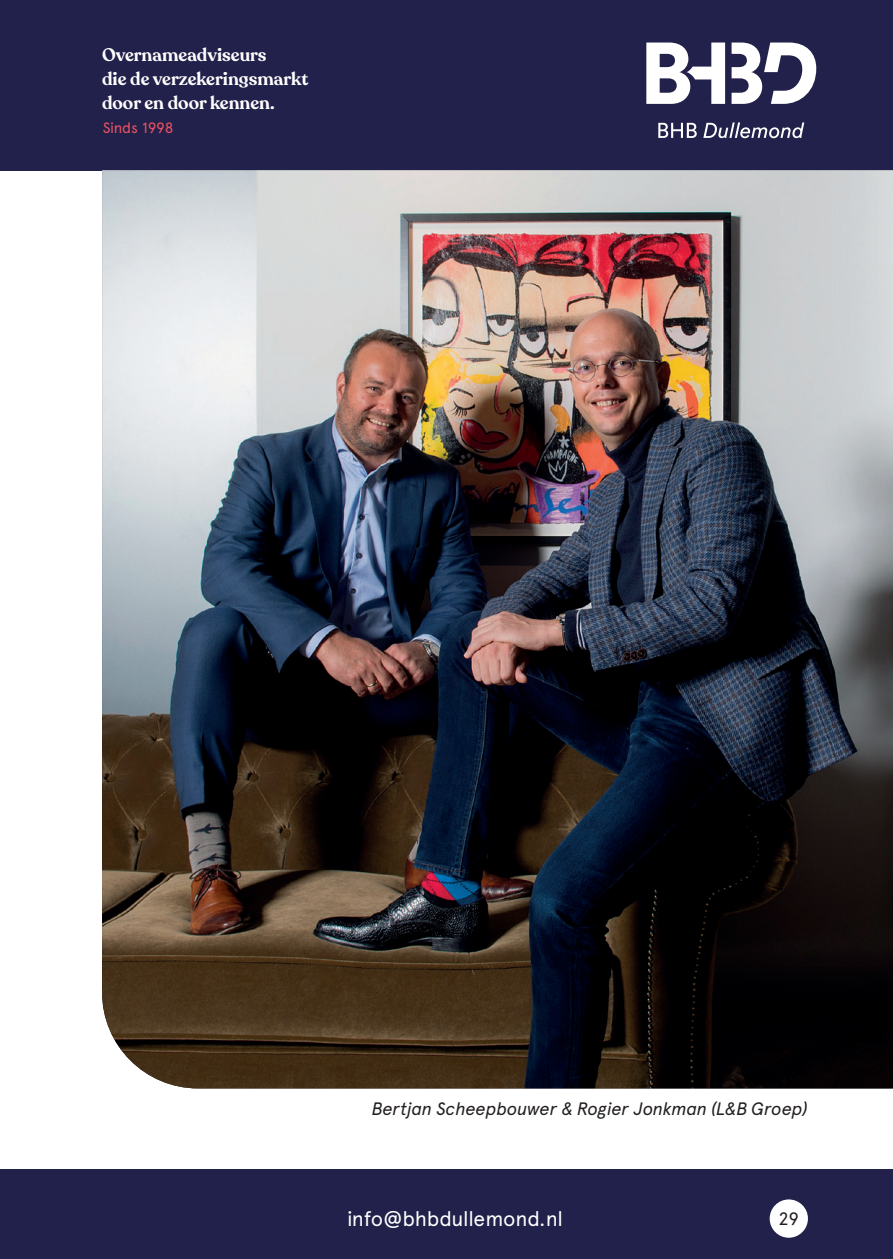
<style>
.page{position:relative;width:893px;height:1259px;background:#fff}
.page>*{position:absolute;margin:0;border:0;box-sizing:border-box;transform-origin:0 0}
.t1{font:21px "Apercu Pro";letter-spacing:-.01em;color:#fff}
.t2{font:600 18px/24px "Recoleta";color:#fff}
.t3{font:italic 18px "Apercu Pro";letter-spacing:-.01em;color:#231f20}
.t4{font:18px "Apercu Pro";color:#231f20}
.t5{font:15px "Apercu Pro";letter-spacing:-.01em;color:#ef5262}
</style>
<div class="page">
<div style="left:0;top:0;width:893px;height:170px;background:#22214b"></div>
<svg style="left:658px;top:123px;width:39px;height:15px"></svg>
<svg style="left:703px;top:122px;width:101px;height:16px"></svg>
<svg style="left:646px;top:43px;width:79px;height:61px"></svg>
<svg style="left:732px;top:43px;width:84px;height:61px"></svg>
<div style="left:0;top:1169px;width:893px;height:90px;background:#22214b"></div>
<div style="left:770px;top:1199px;width:38px;height:38px;background:#fff;border-radius:50%"></div>
<img style="left:102px;top:170px;width:791px;height:918px">
<p class="t2" style="left:102px;top:43px;width:166px">Overnameadviseurs</p>
<p class="t2" style="left:102px;top:67px;width:208px">die de verzekeringsmarkt door en door kennen.</p>
<p class="t5" style="left:103px;top:116px;width:72px">Sinds 1998</p>
<p class="t3" style="left:372px;top:1095px;width:438px">Bertjan Scheepbouwer &amp; Rogier Jonkman (L&amp;B Groep)</p>
<p class="t1" style="left:347px;top:1202px;width:217px">info@bhbdullemond.nl</p>
<p class="t4" style="left:779px;top:1205px;width:22px">29</p>
</div>
